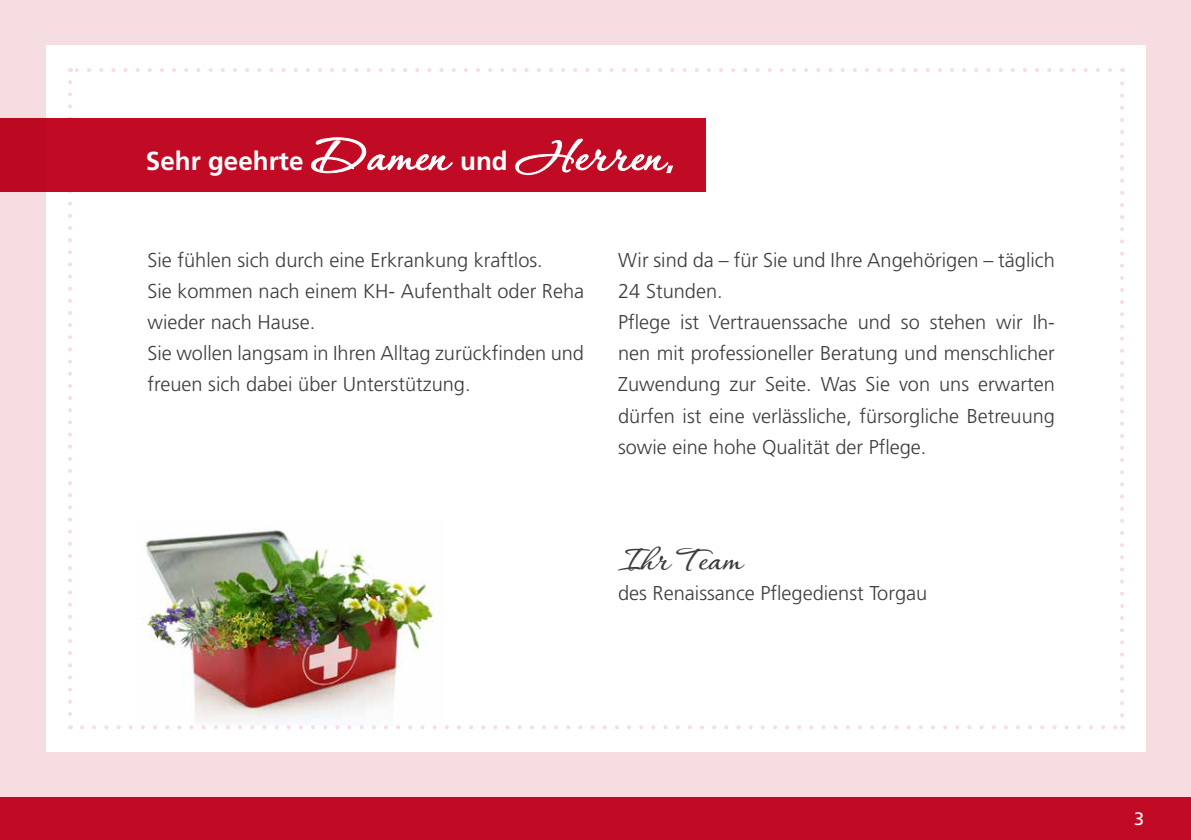
<style>
.page{position:relative;width:1191px;height:840px;background:#fff}
.page>*{position:absolute;margin:0;border:0;box-sizing:border-box;transform-origin:0 0}
.t1{font:700 38px "Corinthia Professional";color:#3c3c3b}
.t2{font:700 26px "Frutiger";color:#fff}
.t3{font:300 20px/31px "Frutiger";color:#3c3c3b}
.t4{font:18px "Frutiger";color:#fff}
.s1{font-family:"Corinthia Professional";font-size:55px}
</style>
<div class="page">
<div style="left:0;top:0;width:1191px;height:831px;background:#f6dde1"></div>
<div style="left:46px;top:45px;width:1099px;height:706px;background:#fff"></div>
<div style="left:0;top:797px;width:1191px;height:42px;background:#c10b25"></div>
<div style="left:0;top:118px;width:705px;height:73px;background:#c10b25"></div>
<img style="left:145px;top:530px;width:297px;height:193px">
<svg style="left:82px;top:725px;width:1034px;height:4px"></svg>
<svg style="left:68px;top:82px;width:4px;height:647px"></svg>
<svg style="left:1120px;top:68px;width:4px;height:647px"></svg>
<svg style="left:70px;top:68px;width:1040px;height:4px"></svg>
<h2 class="t2" style="left:146px;top:145px;width:529px">Sehr geehrte <span class="s1">Damen</span> und <span class="s1">Herren</span>,</h2>
<p class="t3" style="left:147px;top:245px;width:438px">Sie fühlen sich durch eine Erkrankung kraftlos.<br>Sie kommen nach einem KH- Aufenthalt oder Reha wieder nach Hause.<br>Sie wollen langsam in Ihren Alltag zurückfinden und freuen sich dabei über Unterstützung.</p>
<p class="t3" style="left:618px;top:245px;width:438px">Wir sind da – für Sie und Ihre Angehörigen – täglich 24 Stunden.<br>Pflege ist Vertrauenssache und so stehen wir Ih&shy;nen mit professioneller Beratung und menschlicher Zuwendung zur Seite. Was Sie von uns erwarten dürfen ist eine verlässliche, fürsorgliche Betreuung sowie eine hohe Qualität der Pflege.</p>
<h1 class="t1" style="left:618px;top:540px;width:124px">Ihr Team</h1>
<p class="t3" style="left:618px;top:577px;width:310px">des Renaissance Pflegedienst Torgau</p>
<p class="t4" style="left:1134px;top:807px;width:12px">3</p>
</div>
